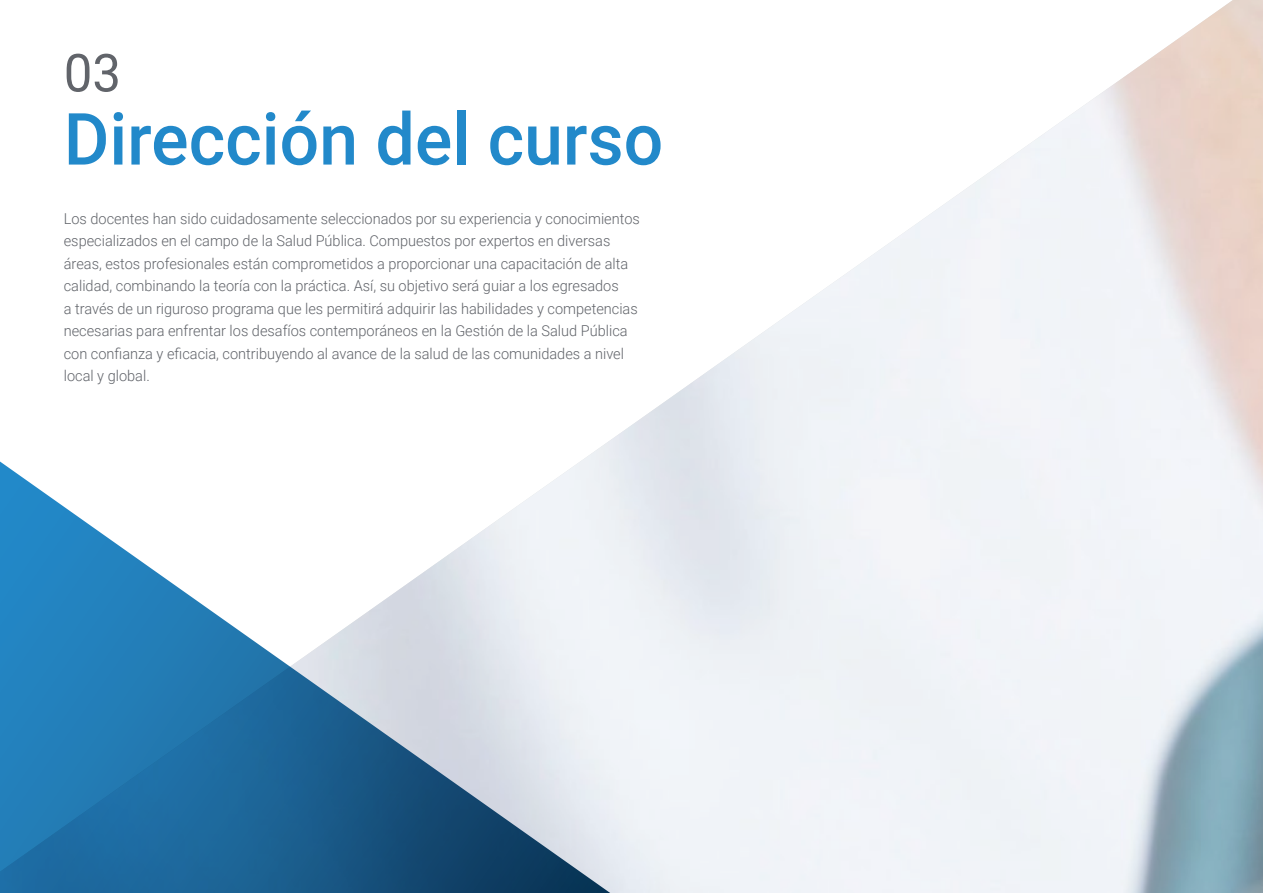
<style>
.page{position:relative;width:1263px;height:893px;background:#fff}
.page>*{position:absolute;margin:0;border:0;box-sizing:border-box;transform-origin:0 0}
.t1{font:500 72px "Roboto";color:#2289ca}
.t2{font:52.5px "Roboto";color:#61646a}
.t3{font:300 15px/22.5px "Roboto";color:#61646a}
</style>
<div class="page">
<svg style="left:0;top:446px;width:640px;height:447px"></svg>
<h2 class="t2" style="left:64px;top:36px;width:59px">03</h2>
<h1 class="t1" style="left:64px;top:89px;width:601px">Dirección del curso</h1>
<p class="t3" style="left:64px;top:207px;width:578px">Los docentes han sido cuidadosamente seleccionados por su experiencia y conocimientos especializados en el campo de la Salud Pública. Compuestos por expertos en diversas áreas, estos profesionales están comprometidos a proporcionar una capacitación de alta calidad, combinando la teoría con la práctica. Así, su objetivo será guiar a los egresados<br>a través de un riguroso programa que les permitirá adquirir las habilidades y competencias necesarias para enfrentar los desafíos contemporáneos en la Gestión de la Salud Pública con confianza y eficacia, contribuyendo al avance de la salud de las comunidades a nivel local y global.</p>
</div>
